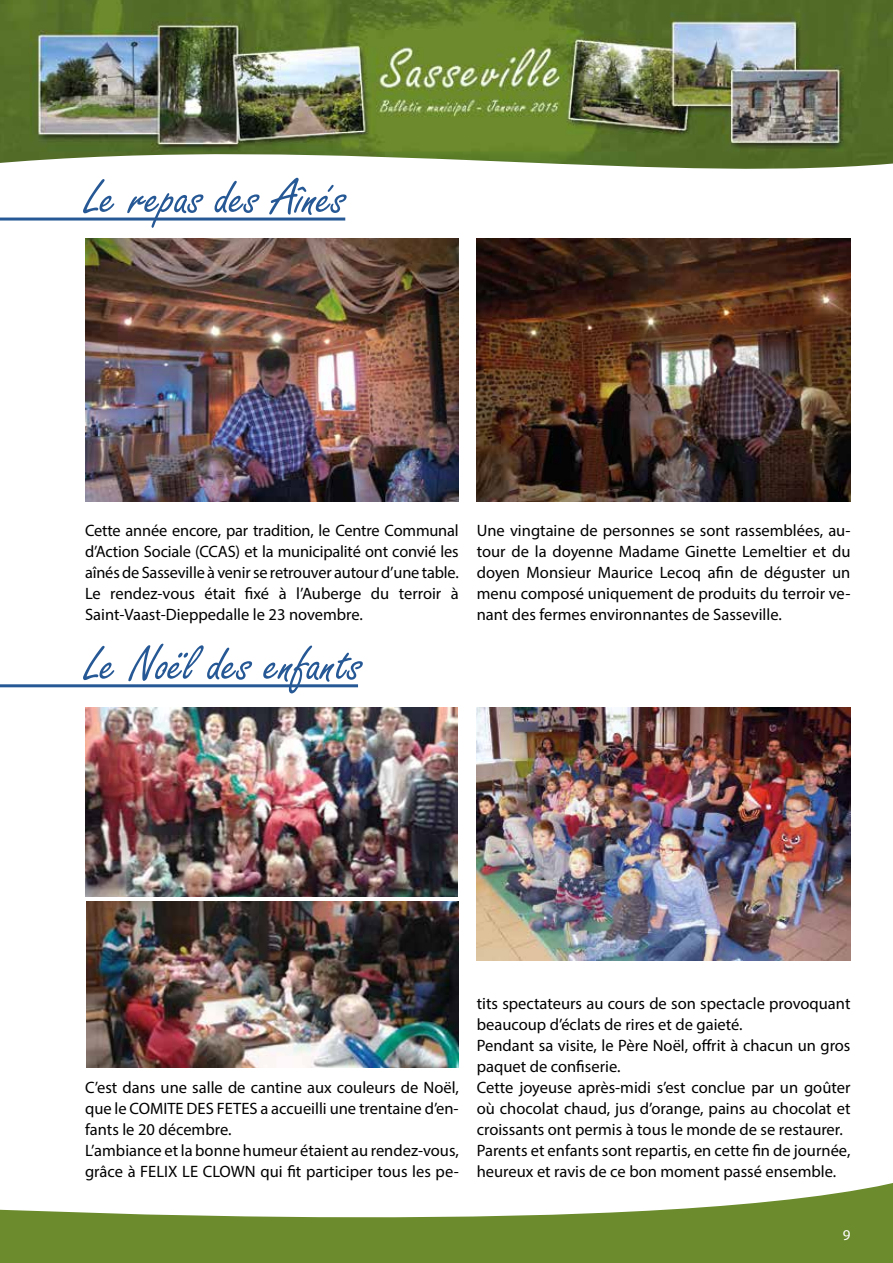
<style>
.page{position:relative;width:893px;height:1263px;background:#fff}
.page>*{position:absolute;margin:0;border:0;box-sizing:border-box;transform-origin:0 0}
.t1{font:54px "Freestyle Script";color:#255895}
.t2{font:16.5px/21px "Myriad Pro";color:#000;text-align:justify}
.t3{font:15px "Myriad Pro";color:#fff}
</style>
<div class="page">
<img style="left:0;top:0;width:893px;height:169px">
<svg style="left:0;top:1183px;width:893px;height:80px;fill:#6b8b2c"></svg>
<img style="left:85px;top:239px;width:374px;height:263px">
<img style="left:477px;top:239px;width:373px;height:263px">
<hr style="left:0;top:218px;width:345px;height:3px;background:#255895">
<hr style="left:0;top:684px;width:358px;height:3px;background:#255895">
<img style="left:477px;top:707px;width:373px;height:253px">
<img style="left:85px;top:707px;width:373px;height:189px">
<img style="left:86px;top:901px;width:373px;height:166px">
<h1 class="t1" style="left:85px;top:168px;width:263px">Le repas des Aînés</h1>
<p class="t2" style="left:85px;top:520px;width:375px">Cette année encore, par tradition, le Centre Communal d’Action Sociale (CCAS) et la municipalité ont convié les aînés de Sasseville à venir se retrouver autour d’une table.<br>Le rendez-vous était fixé à l’Auberge du terroir à Saint-Vaast-Dieppedalle le 23 novembre.</p>
<p class="t2" style="left:477px;top:520px;width:375px">Une vingtaine de personnes se sont rassemblées, au&shy;tour de la doyenne Madame Ginette Lemeltier et du doyen Monsieur Maurice Lecoq afin de déguster un menu composé uniquement de produits du terroir ve&shy;nant des fermes environnantes de Sasseville.</p>
<h1 class="t1" style="left:85px;top:635px;width:279px">Le Noël des enfants</h1>
<p class="t2" style="left:85px;top:1076px;width:375px;text-align:left">C’est dans une salle de cantine aux couleurs de Noël, que le COMITE DES FETES a accueilli une trentaine d’en&shy;fants le 20 décembre.<br>L’ambiance et la bonne humeur étaient au rendez-vous, grâce à FELIX LE CLOWN qui fit participer tous les pe-</p>
<p class="t2" style="left:477px;top:992px;width:375px;text-align:left">tits spectateurs au cours de son spectacle provoquant beaucoup d’éclats de rires et de gaieté.<br>Pendant sa visite, le Père Noël, offrit à chacun un gros paquet de confiserie.<br>Cette joyeuse après-midi s’est conclue par un goûter où chocolat chaud, jus d’orange, pains au chocolat et croissants ont permis à tous le monde de se restaurer.<br>Parents et enfants sont repartis, en cette fin de journée, heureux et ravis de ce bon moment passé ensemble.</p>
<p class="t3" style="left:843px;top:1226px;width:9px">9</p>
</div>
